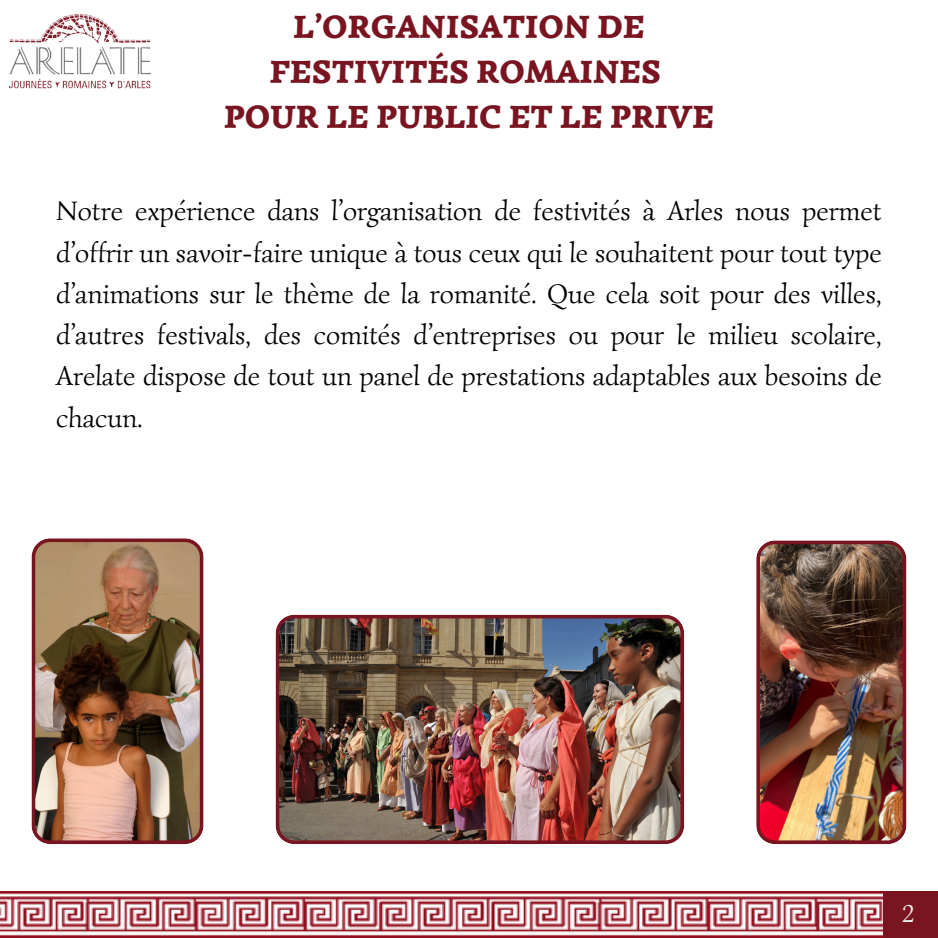
<style>
.page{position:relative;width:938px;height:938px;background:#fff}
.page>*{position:absolute;margin:0;border:0;box-sizing:border-box;transform-origin:0 0}
.t1{font:900 32.5px/45px "Simonetta";color:#791521;text-align:center}
.t2{font:27.5px/41.2px "Simonetta";color:#000;text-align:justify}
.t3{font:25px "Simonetta";color:#f4f0f0}
</style>
<div class="page">
<img style="left:8px;top:14px;width:143px;height:75px">
<img style="left:275px;top:614px;width:409px;height:229px">
<img style="left:31px;top:538px;width:172px;height:306px">
<img style="left:756px;top:540px;width:150px;height:304px">
<div style="left:883px;top:891px;width:55px;height:46px;background:#791521"></div>
<img style="left:0;top:891px;width:883px;height:46px">
<p class="t1" style="left:224px;top:5px;width:491px">L’ORGANISATION DE<br>FESTIVITÉS ROMAINES<br>POUR LE PUBLIC ET LE PRIVE</p>
<h1 class="t2" style="left:56px;top:190px;width:827px">Notre expérience dans l’organisation de festivités à Arles nous permet d’offrir un savoir-faire unique à tous ceux qui le souhaitent pour tout type d’animations sur le thème de la romanité. Que cela soit pour des villes, d’autres festivals, des comités d’entreprises ou pour le milieu scolaire, Arelate dispose de tout un panel de prestations adaptables aux besoins de chacun.</h1>
<p class="t3" style="left:902px;top:897px;width:14px">2</p>
</div>
